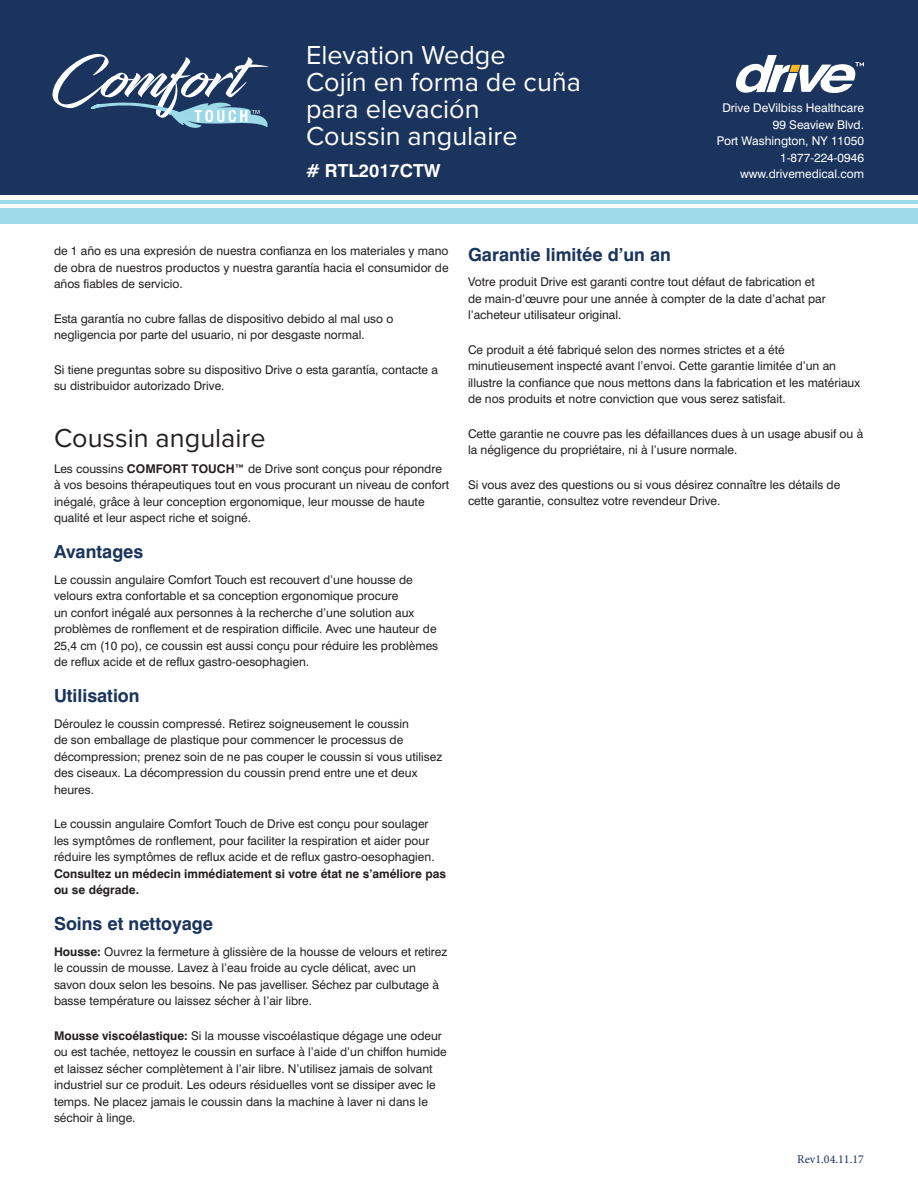
<style>
.page{position:relative;width:918px;height:1188px;background:#fff}
.page>*{position:absolute;margin:0;border:0;box-sizing:border-box;transform-origin:0 0}
.t1{font:27px/27px "Proxima Nova";color:#fff}
.t2{font:27px "Proxima Nova";color:#231f20}
.t3{font:700 18px "Swiss 721 BT";color:#1a345d}
.t4{font:700 18px "Swiss 721 BT";color:#fff}
.t5{font:12px/16.5px "Swiss 721 BT";color:#231f20}
.t6{font:12px/16.5px "Swiss 721 BT";color:#fff;text-align:right}
.t7{font:700 12px/16.5px "Swiss 721 BT";color:#231f20}
.t8{font:12px "Minion Pro";color:#1a345d}
.s1{font-weight:700}
</style>
<div class="page">
<div style="left:0;top:0;width:918px;height:194px;background:#1a345d"></div>
<svg style="left:52px;top:54px;width:217px;height:74px"></svg>
<hr style="left:0;top:200px;width:918px;height:4px;background:#9cdaea">
<div style="left:0;top:208px;width:918px;height:16px;background:#9cdaea"></div>
<svg style="left:736px;top:55px;width:128px;height:38px"></svg>
<h1 class="t1" style="left:306px;top:42px;width:277px">Elevation Wedge<br>Cojín en forma de cuña para elevación<br>Coussin angulaire</h1>
<h2 class="t4" style="left:306px;top:159px;width:136px"># RTL2017CTW</h2>
<p class="t6" style="left:717px;top:100px;width:149px">Drive DeVilbiss Healthcare<br>99 Seaview Blvd.<br>Port Washington, NY 11050<br>1-877-224-0946 www.drivemedical.com</p>
<p class="t5" style="left:54px;top:243px;width:396px;text-align:justify">de 1 año es una expresión de nuestra confianza en los materiales y mano de obra de nuestros productos y nuestra garantía hacia el consumidor de años fiables de servicio.</p>
<p class="t5" style="left:54px;top:310px;width:341px">Esta garantía no cubre fallas de dispositivo debido al mal uso o negligencia por parte del usuario, ni por desgaste normal.</p>
<p class="t5" style="left:54px;top:361px;width:385px">Si tiene preguntas sobre su dispositivo Drive o esta garantía, contacte a su distribuidor autorizado Drive.</p>
<h1 class="t2" style="left:54px;top:426px;width:213px">Coussin angulaire</h1>
<p class="t5" style="left:54px;top:460px;width:397px">Les coussins <span class="s1">COMFORT TOUCH™</span> de Drive sont conçus pour répondre à vos besoins thérapeutiques tout en vous procurant un niveau de confort inégalé, grâce à leur conception ergonomique, leur mousse de haute qualité et leur aspect riche et soigné.</p>
<h2 class="t3" style="left:54px;top:541px;width:91px">Avantages</h2>
<p class="t5" style="left:54px;top:571px;width:386px">Le coussin angulaire Comfort Touch est recouvert d’une housse de velours extra confortable et sa conception ergonomique procure<br>un confort inégalé aux personnes à la recherche d’une solution aux problèmes de ronflement et de respiration difficile. Avec une hauteur de 25,4 cm (10 po), ce coussin est aussi conçu pour réduire les problèmes de reflux acide et de reflux gastro-oesophagien.</p>
<h2 class="t3" style="left:54px;top:685px;width:87px">Utilisation</h2>
<p class="t5" style="left:54px;top:715px;width:390px">Déroulez le coussin compressé. Retirez soigneusement le coussin<br>de son emballage de plastique pour commencer le processus de décompression; prenez soin de ne pas couper le coussin si vous utilisez des ciseaux. La décompression du coussin prend entre une et deux heures.</p>
<p class="t5" style="left:54px;top:816px;width:382px">Le coussin angulaire Comfort Touch de Drive est conçu pour soulager les symptômes de ronflement, pour faciliter la respiration et aider pour réduire les symptômes de reflux acide et de reflux gastro-oesophagien.</p>
<p class="t7" style="left:54px;top:865px;width:393px">Consultez un médecin immédiatement si votre état ne s’améliore pas ou se dégrade.</p>
<h2 class="t3" style="left:54px;top:913px;width:161px">Soins et nettoyage</h2>
<p class="t5" style="left:54px;top:943px;width:395px"><span class="s1">Housse:</span> Ouvrez la fermeture à glissière de la housse de velours et retirez le coussin de mousse. Lavez à l’eau froide au cycle délicat, avec un savon doux selon les besoins. Ne pas javelliser. Séchez par culbutage à basse température ou laissez sécher à l’air libre.</p>
<p class="t5" style="left:54px;top:1027px;width:394px"><span class="s1">Mousse viscoélastique:</span> Si la mousse viscoélastique dégage une odeur ou est tachée, nettoyez le coussin en surface à l’aide d’un chiffon humide et laissez sécher complètement à l’air libre. N’utilisez jamais de solvant industriel sur ce produit. Les odeurs résiduelles vont se dissiper avec le temps. Ne placez jamais le coussin dans la machine à laver ni dans le séchoir à linge.</p>
<h2 class="t3" style="left:468px;top:243px;width:204px">Garantie limitée d’un an</h2>
<p class="t5" style="left:468px;top:274px;width:359px">Votre produit Drive est garanti contre tout défaut de fabrication et de main-d’œuvre pour une année à compter de la date d’achat par l’acheteur utilisateur original.</p>
<p class="t5" style="left:468px;top:341px;width:394px">Ce produit a été fabriqué selon des normes strictes et a été minutieusement inspecté avant l’envoi. Cette garantie limitée d’un an illustre la confiance que nous mettons dans la fabrication et les matériaux de nos produits et notre conviction que vous serez satisfait.</p>
<p class="t5" style="left:468px;top:425px;width:397px">Cette garantie ne couvre pas les défaillances dues à un usage abusif ou à la négligence du propriétaire, ni à l’usure normale.</p>
<p class="t5" style="left:468px;top:476px;width:374px">Si vous avez des questions ou si vous désirez connaître les détails de cette garantie, consultez votre revendeur Drive.</p>
<p class="t8" style="left:797px;top:1151px;width:68px">Rev1.04.11.17</p>
</div>
